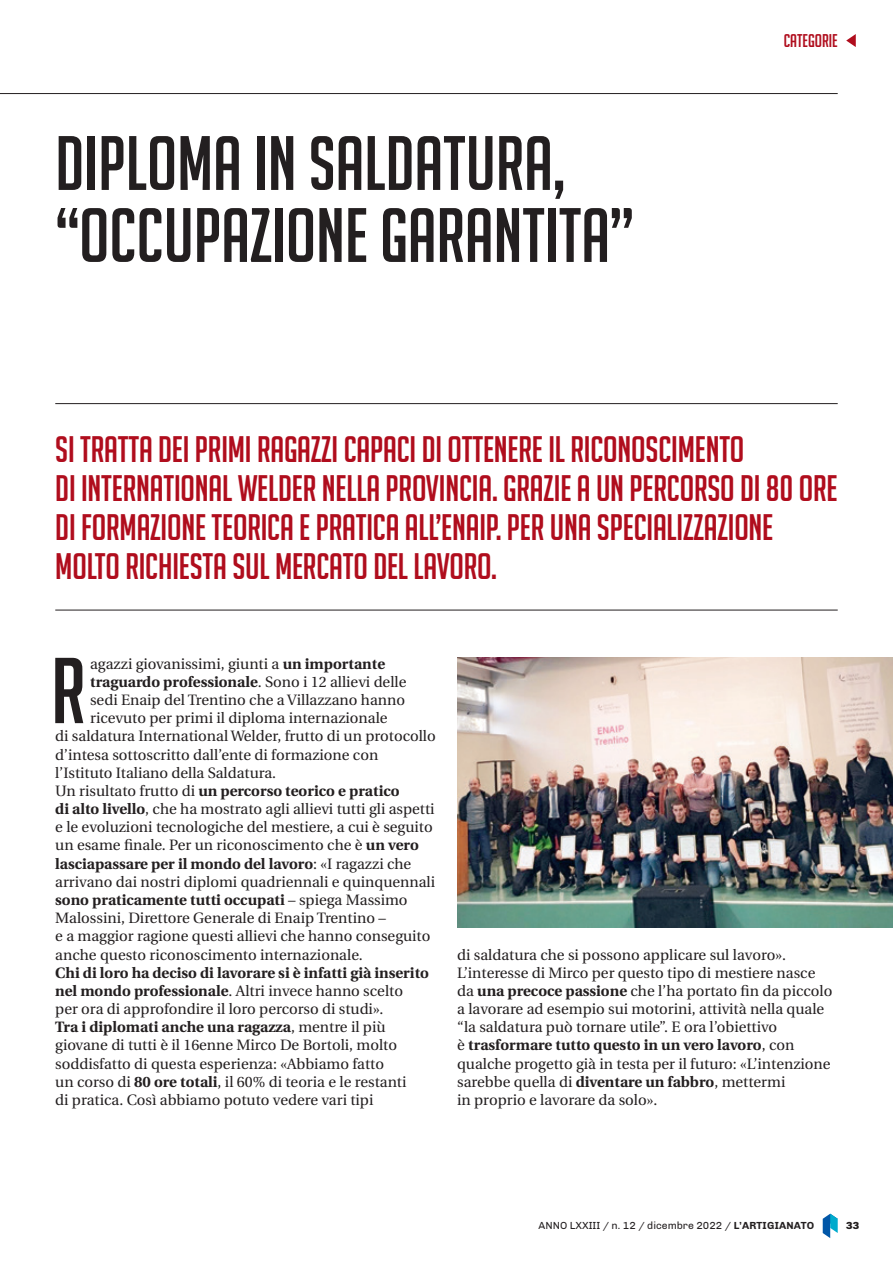
<style>
.page{position:relative;width:893px;height:1263px;background:#fff}
.page>*{position:absolute;margin:0;border:0;box-sizing:border-box;transform-origin:0 0}
.t1{font:90.9px "Big Noodle Titling";color:#231f20}
.t2{font:75px/72px "Big Noodle Titling";color:#231f20}
.t3{font:36px/39px "Big Noodle Titling";letter-spacing:-.005em;color:#b00d1d}
.t4{font:18px "Big Noodle Titling";color:#b00d1d}
.t5{font:15px/18.1px "Heuristica";color:#231f20}
.t6{font:700 15px "Heuristica";color:#231f20}
.t7{font:10.5px "Chivo";color:#231f20}
.t8{font:900 10.5px "Chivo";color:#231f20}
.s1{font-weight:700}
.s2{font-weight:400}
</style>
<div class="page">
<svg style="left:846px;top:34px;width:10px;height:13px"></svg>
<svg style="left:823px;top:1214px;width:15px;height:24px"></svg>
<hr style="left:0;top:93px;width:838px;height:1px;background:#231f20">
<img style="left:457px;top:657px;width:436px;height:270px">
<hr style="left:55px;top:403px;width:783px;height:1px;background:#231f20">
<hr style="left:55px;top:610px;width:783px;height:1px;background:#231f20">
<h2 class="t2" style="left:55px;top:127px;width:580px">DIPLOMA IN SALDATURA, “OCCUPAZIONE GARANTITA”</h2>
<p class="t4" style="left:784px;top:31px;width:55px">CATEGORIE</p>
<p class="t3" style="left:55px;top:430px;width:784px">SI TRATTA DEI PRIMI RAGAZZI CAPACI DI OTTENERE IL RICONOSCIMENTO<br>DI INTERNATIONAL WELDER NELLA PROVINCIA. GRAZIE A UN PERCORSO DI 80 ORE DI FORMAZIONE TEORICA E PRATICA ALL’ENAIP. PER UNA SPECIALIZZAZIONE MOLTO RICHIESTA SUL MERCATO DEL LAVORO.</p>
<h1 class="t1" style="left:51px;top:642px;width:36px">R</h1>
<p class="t5" style="left:90px;top:654px;width:297px">agazzi giovanissimi, giunti a <span class="s1">un importante</span></p>
<p class="t6" style="left:90px;top:670px;width:318px">traguardo professionale<span class="s2">. Sono i 12 allievi delle</span></p>
<p class="t5" style="left:90px;top:691px;width:316px">sedi Enaip del Trentino che a Villazzano hanno</p>
<p class="t5" style="left:90px;top:709px;width:299px">ricevuto per primi il diploma internazionale</p>
<p class="t5" style="left:55px;top:727px;width:382px">di saldatura International Welder, frutto di un protocollo</p>
<p class="t5" style="left:55px;top:745px;width:325px">d’intesa sottoscritto dall’ente di formazione con</p>
<p class="t5" style="left:55px;top:764px;width:222px">l’Istituto Italiano della Saldatura.</p>
<p class="t6" style="left:55px;top:779px;width:346px"><span class="s2">Un risultato frutto di</span> un percorso teorico e pratico</p>
<p class="t5" style="left:55px;top:800px;width:381px"><span class="s1">di alto livello</span>, che ha mostrato agli allievi tutti gli aspetti</p>
<p class="t5" style="left:55px;top:818px;width:379px">e le evoluzioni tecnologiche del mestiere, a cui è seguito</p>
<p class="t5" style="left:55px;top:836px;width:365px">un esame finale. Per un riconoscimento che è <span class="s1">un vero</span></p>
<p class="t6" style="left:55px;top:851px;width:358px">lasciapassare per il mondo del lavoro<span class="s2">: «I ragazzi che</span></p>
<p class="t5" style="left:55px;top:873px;width:381px">arrivano dai nostri diplomi quadriennali e quinquennali</p>
<p class="t6" style="left:55px;top:888px;width:354px">sono praticamente tutti occupati <span class="s2">– spiega Massimo</span></p>
<p class="t5" style="left:55px;top:909px;width:332px">Malossini, Direttore Generale di Enaip Trentino –</p>
<p class="t5" style="left:55px;top:927px;width:377px">e a maggior ragione questi allievi che hanno conseguito</p>
<p class="t5" style="left:55px;top:945px;width:309px">anche questo riconoscimento internazionale.</p>
<p class="t5" style="left:55px;top:964px;width:375px"><span class="s1">Chi di loro ha deciso di lavorare si è infatti già inserito nel mondo professionale</span>. Altri invece hanno scelto per ora di approfondire il loro percorso di studi».<br><span class="s1">Tra i diplomati anche una ragazza</span>, mentre il più giovane di tutti è il 16enne Mirco De Bortoli, molto soddisfatto di questa esperienza: «Abbiamo fatto<br>un corso di <span class="s1">80 ore totali</span>, il 60% di teoria e le restanti<br>di pratica. Così abbiamo potuto vedere vari tipi</p>
<p class="t5" style="left:457px;top:945px;width:377px">di saldatura che si possono applicare sul lavoro».<br>L’interesse di Mirco per questo tipo di mestiere nasce da <span class="s1">una precoce passione</span> che l’ha portato fin da piccolo a lavorare ad esempio sui motorini, attività nella quale “la saldatura può tornare utile”. E ora l’obiettivo<br>è <span class="s1">trasformare tutto questo in un vero lavoro</span>, con qualche progetto già in testa per il futuro: «L’intenzione sarebbe quella di <span class="s1">diventare un fabbro</span>, mettermi<br>in proprio e lavorare da solo».</p>
<p class="t7" style="left:539px;top:1219px;width:277px">ANNO LXXIII / n. 12 / dicembre 2022 / <span class="s1">L’ARTIGIANATO</span></p>
<p class="t8" style="left:846px;top:1219px;width:14px">33</p>
</div>
